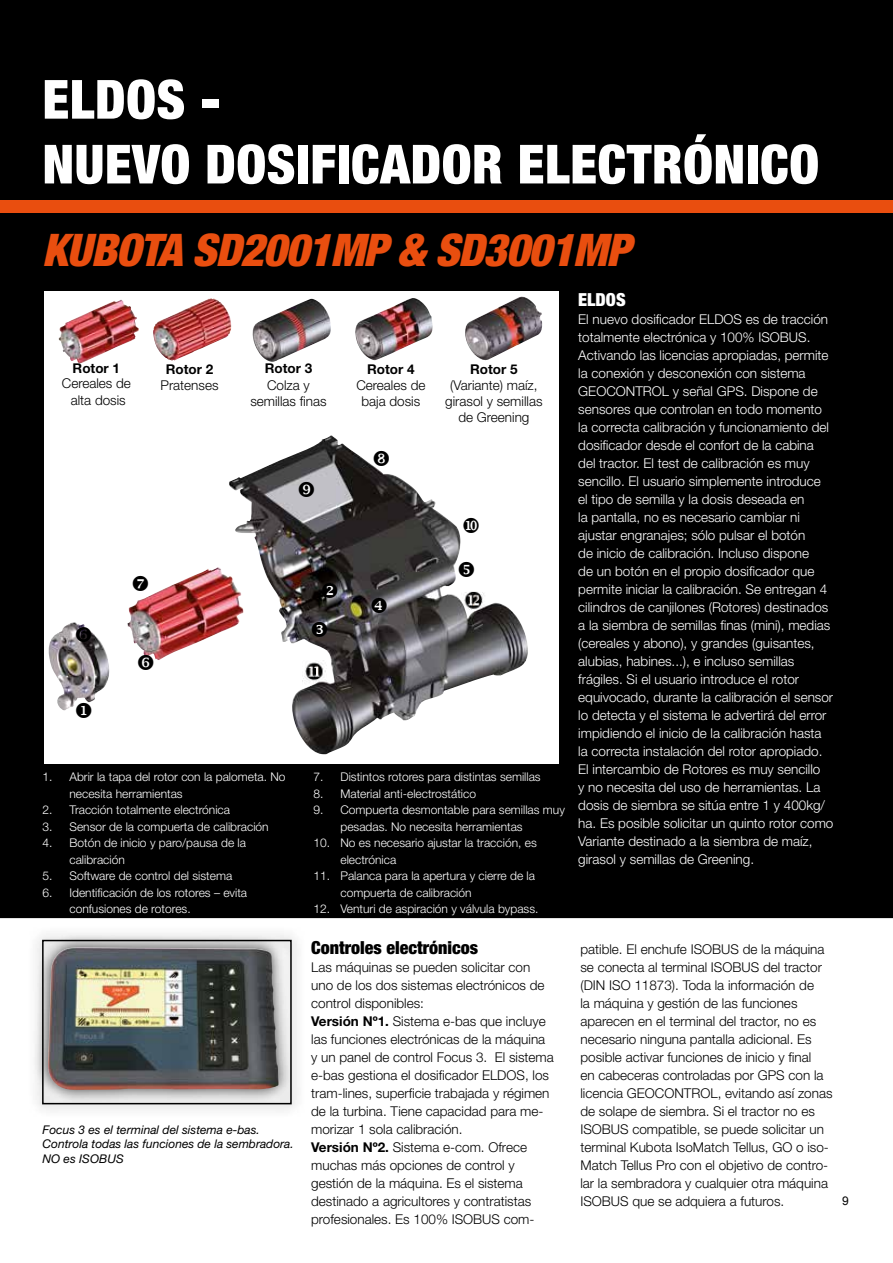
<style>
.page{position:relative;width:893px;height:1263px;background:#fff}
.page>*{position:absolute;margin:0;border:0;box-sizing:border-box;transform-origin:0 0}
.t1{font:900 condensed 54px/64.8px "Helvetica Neue LT Pro";letter-spacing:.01em;color:#fff}
.t2{font:italic 900 condensed 45px "Helvetica Neue LT Pro";color:#e94e0f}
.t3{font:900 condensed 18px "Helvetica Neue LT Pro";color:#000}
.t4{font:900 condensed 18px "Helvetica Neue LT Pro";color:#fff}
.t5{font:300 13.5px/18px "Helvetica Neue LT Pro";color:#fff}
.t6{font:300 13.5px/18px "Helvetica Neue LT Pro";color:#000;text-align:center}
.t7{font:700 13.5px "Helvetica Neue LT Pro";color:#000}
.t8{font:300 12px/16.5px "Helvetica Neue LT Pro";color:#fff}
.t9{font:italic 12px/14.4px "Helvetica Neue LT Std";color:#000}
.t10{font:12px "Arial";color:#000}
.s1{font-weight:700}
</style>
<div class="page">
<div style="left:0;top:257px;width:893px;height:661px;background:#000"></div>
<div style="left:0;top:0;width:893px;height:45px;background:#000"></div>
<div style="left:0;top:45px;width:893px;height:212px;background:#000"></div>
<div style="left:44px;top:291px;width:515px;height:473px;background:#fff"></div>
<img style="left:127px;top:435px;width:401px;height:319px">
<img style="left:303px;top:660px;width:25px;height:27px">
<img style="left:461px;top:585px;width:29px;height:32px">
<img style="left:58px;top:300px;width:81px;height:64px">
<img style="left:153px;top:298px;width:78px;height:63px">
<img style="left:252px;top:299px;width:79px;height:63px">
<img style="left:355px;top:298px;width:78px;height:62px">
<img style="left:467px;top:297px;width:54px;height:28px">
<div style="left:0;top:200px;width:893px;height:13px;background:#e94e0f"></div>
<div style="left:28px;top:925px;width:278px;height:193px;background:#000;opacity:.75"></div>
<img style="left:48px;top:947px;width:231px;height:145px">
<div style="left:42px;top:940px;width:250px;height:164px;border:2px solid #000"></div>
<svg style="left:463px;top:517px;width:16px;height:16px"></svg>
<svg style="left:133px;top:576px;width:15px;height:15px"></svg>
<svg style="left:459px;top:562px;width:15px;height:15px"></svg>
<svg style="left:76px;top:627px;width:15px;height:15px"></svg>
<svg style="left:374px;top:451px;width:15px;height:15px"></svg>
<svg style="left:299px;top:482px;width:15px;height:15px"></svg>
<svg style="left:312px;top:622px;width:15px;height:15px"></svg>
<svg style="left:372px;top:597px;width:15px;height:16px"></svg>
<svg style="left:138px;top:654px;width:15px;height:16px"></svg>
<svg style="left:322px;top:583px;width:16px;height:15px"></svg>
<h1 class="t1" style="left:42px;top:67px;width:778px">ELDOS -<br>NUEVO DOSIFICADOR ELECTRÓNICO</h1>
<h2 class="t2" style="left:43px;top:223px;width:601px">KUBOTA SD2001MP &amp; SD3001MP</h2>
<h3 class="t4" style="left:578px;top:289px;width:49px">ELDOS</h3>
<p class="t5" style="left:578px;top:310px;width:257px">El nuevo dosificador ELDOS es de tracción totalmente electrónica y 100% ISOBUS.<br>Activando las licencias apropiadas, permite la conexión y desconexión con sistema GEOCONTROL y señal GPS. Dispone de sensores que controlan en todo momento la correcta calibración y funcionamiento del dosificador desde el confort de la cabina del tractor. El test de calibración es muy sencillo. El usuario simplemente introduce el tipo de semilla y la dosis deseada en<br>la pantalla, no es necesario cambiar ni ajustar engranajes; sólo pulsar el botón<br>de inicio de calibración. Incluso dispone<br>de un botón en el propio dosificador que permite iniciar la calibración. Se entregan 4 cilindros de canjilones (Rotores) destinados a la siembra de semillas finas (mini), medias (cereales y abono), y grandes (guisantes, alubias, habines...), e incluso semillas frágiles. Si el usuario introduce el rotor equivocado, durante la calibración el sensor lo detecta y el sistema le advertirá del error impidiendo el inicio de la calibración hasta la correcta instalación del rotor apropiado.<br>El intercambio de Rotores es muy sencillo<br>y no necesita del uso de herramientas. La dosis de siembra se sitúa entre 1 y 400kg/ ha. Es posible solicitar un quinto rotor como Variante destinado a la siembra de maíz, girasol y semillas de Greening.</p>
<p class="t7" style="left:73px;top:360px;width:49px">Rotor 1</p>
<p class="t6" style="left:62px;top:375px;width:71px;line-height:16.2px">Cereales de alta dosis</p>
<p class="t7" style="left:265px;top:360px;width:49px">Rotor 3</p>
<p class="t6" style="left:250px;top:376px;width:78px;line-height:16.2px">Colza y semillas finas</p>
<p class="t7" style="left:166px;top:360px;width:49px">Rotor 2</p>
<p class="t6" style="left:160px;top:376px;width:60px">Pratenses</p>
<p class="t7" style="left:367px;top:360px;width:49px">Rotor 4</p>
<p class="t6" style="left:356px;top:377px;width:71px;line-height:16.2px">Cereales de baja dosis</p>
<p class="t7" style="left:470px;top:360px;width:49px">Rotor 5</p>
<p class="t6" style="left:445px;top:377px;width:99px;line-height:16.2px">(Variante) maíz, girasol y semillas de Greening</p>
<p class="t8" style="left:70px;top:768px;width:218px;text-indent:-27px">1. Abrir la tapa del rotor con la palometa. No necesita herramientas</p>
<p class="t8" style="left:43px;top:801px;width:189px">2. Tracción totalmente electrónica</p>
<p class="t8" style="left:43px;top:818px;width:228px">3. Sensor de la compuerta de calibración</p>
<p class="t8" style="left:70px;top:834px;width:178px;text-indent:-27px">4. Botón de inicio y paro/pausa de la calibración</p>
<p class="t8" style="left:43px;top:867px;width:191px">5. Software de control del sistema</p>
<p class="t8" style="left:70px;top:884px;width:179px;text-indent:-27px">6. Identificación de los rotores – evita confusiones de rotores.</p>
<p class="t8" style="left:313px;top:768px;width:229px">7. Distintos rotores para distintas semillas</p>
<p class="t8" style="left:313px;top:785px;width:164px">8. Material anti-electrostático</p>
<p class="t8" style="left:340px;top:801px;width:226px;text-indent:-27px">9. Compuerta desmontable para semillas muy pesadas. No necesita herramientas</p>
<p class="t8" style="left:340px;top:834px;width:198px;text-indent:-27px">10. No es necesario ajustar la tracción, es electrónica</p>
<p class="t8" style="left:340px;top:867px;width:196px;text-indent:-27px">11. Palanca para la apertura y cierre de la compuerta de calibración</p>
<p class="t8" style="left:313px;top:900px;width:227px">12. Venturi de aspiración y válvula bypass.</p>
<p class="t9" style="left:43px;top:1122px;width:253px">Focus 3 es el terminal del sistema e-bas.<br>Controla todas las funciones de la sembradora.<br>NO es ISOBUS</p>
<h3 class="t3" style="left:311px;top:937px;width:168px">Controles electrónicos</h3>
<p class="t6" style="left:311px;top:958px;width:244px;text-align:left">Las máquinas se pueden solicitar con uno de los dos sistemas electrónicos de control disponibles:<br><span class="s1">Versión Nº1.</span> Sistema e-bas que incluye las funciones electrónicas de la máquina y un panel de control Focus 3. El sistema e-bas gestiona el dosificador ELDOS, los tram-lines, superficie trabajada y régimen de la turbina. Tiene capacidad para me&shy;morizar 1 sola calibración.<br><span class="s1">Versión Nº2.</span> Sistema e-com. Ofrece muchas más opciones de control y gestión de la máquina. Es el sistema destinado a agricultores y contratistas profesionales. Es 100% ISOBUS com-</p>
<p class="t6" style="left:580px;top:940px;width:254px;text-align:left">patible. El enchufe ISOBUS de la máquina se conecta al terminal ISOBUS del tractor (DIN ISO 11873). Toda la información de<br>la máquina y gestión de las funciones aparecen en el terminal del tractor, no es necesario ninguna pantalla adicional. Es posible activar funciones de inicio y final<br>en cabeceras controladas por GPS con la licencia GEOCONTROL, evitando así zonas de solape de siembra. Si el tractor no es ISOBUS compatible, se puede solicitar un terminal Kubota IsoMatch Tellus, GO o iso-Match Tellus Pro con el objetivo de contro&shy;lar la sembradora y cualquier otra máquina ISOBUS que se adquiera a futuros.</p>
<p class="t10" style="left:842px;top:1193px;width:8px">9</p>
</div>
